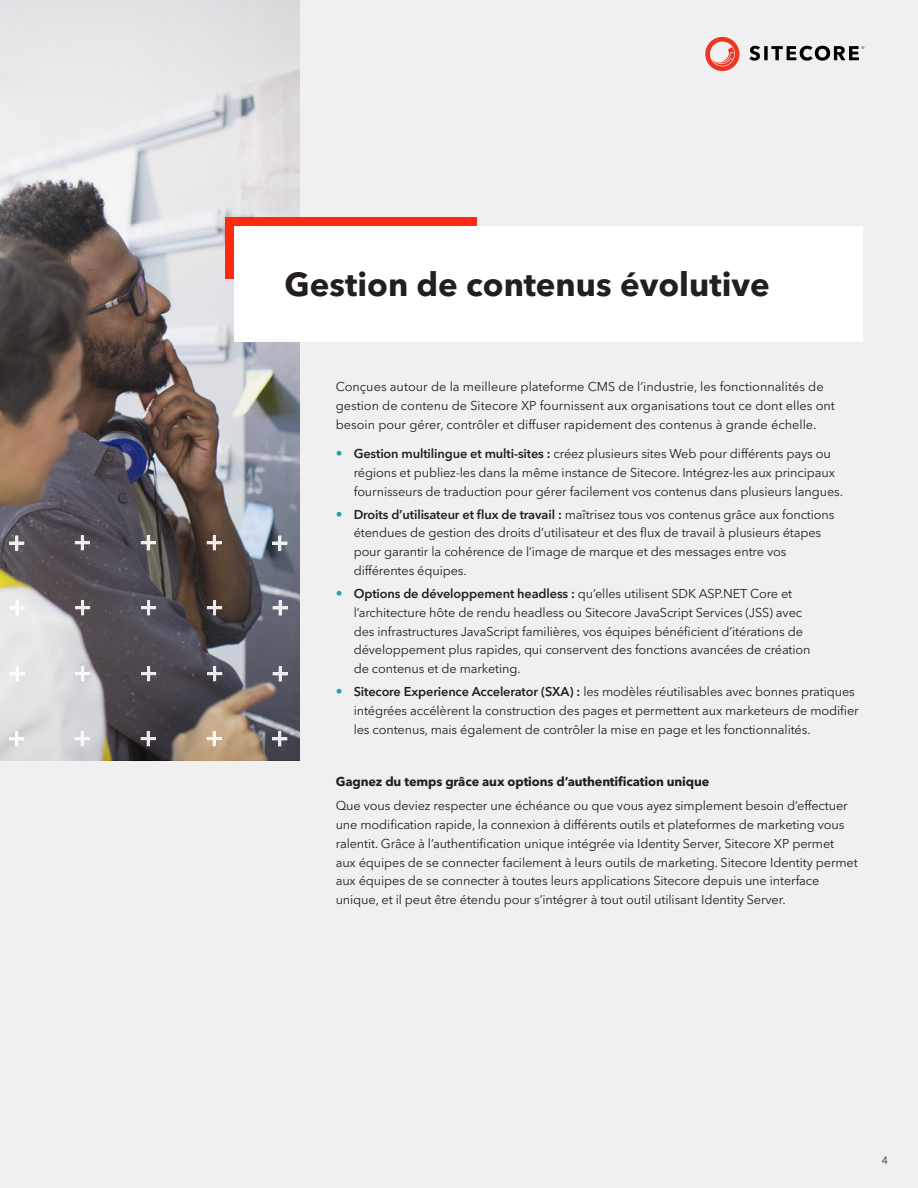
<style>
.page{position:relative;width:918px;height:1188px;background:#f0f0f0}
.page>*{position:absolute;margin:0;border:0;box-sizing:border-box;transform-origin:0 0}
.t1{font:700 33px "Avenir Next LT Pro";color:#231f20}
.Body_Text{font:12.75px/18.8px "Avenir Next LT Pro";letter-spacing:-.01em;color:#231f20}
.t2{font:700 12.75px "Avenir Next LT Pro";letter-spacing:-.01em;color:#231f20}
.t3{font:10.5px "Avenir Next LT Pro";color:#333}
.s1{font-weight:600;font-size:13.5px;color:#1ca6a3}
.s2{font-weight:600}
</style>
<div class="page">
<svg style="left:705px;top:37px;width:34px;height:34px"></svg>
<svg style="left:749px;top:46px;width:115px;height:15px"></svg>
<img style="left:0;top:0;width:299px;height:761px">
<div style="left:225px;top:217px;width:251px;height:62px;background:#fe2911"></div>
<div style="left:234px;top:226px;width:628px;height:116px;background:#fff"></div>
<hr style="left:81px;top:535px;width:3px;height:15px;background:#fff">
<svg style="left:75px;top:536px;width:14px;height:14px"></svg>
<hr style="left:75px;top:541px;width:15px;height:3px;background:#fff">
<hr style="left:147px;top:535px;width:3px;height:15px;background:#fff">
<svg style="left:141px;top:536px;width:14px;height:14px"></svg>
<hr style="left:141px;top:541px;width:15px;height:3px;background:#fff">
<hr style="left:213px;top:535px;width:3px;height:15px;background:#fff">
<svg style="left:207px;top:536px;width:14px;height:14px"></svg>
<hr style="left:207px;top:541px;width:15px;height:3px;background:#fff">
<hr style="left:278px;top:535px;width:3px;height:16px;background:#fff">
<svg style="left:273px;top:536px;width:14px;height:14px"></svg>
<hr style="left:272px;top:542px;width:15px;height:3px;background:#fff">
<hr style="left:15px;top:535px;width:3px;height:16px;background:#fff">
<svg style="left:10px;top:536px;width:14px;height:14px"></svg>
<hr style="left:9px;top:542px;width:15px;height:3px;background:#fff">
<hr style="left:81px;top:600px;width:3px;height:15px;background:#fff">
<svg style="left:75px;top:601px;width:15px;height:13px"></svg>
<hr style="left:75px;top:606px;width:15px;height:3px;background:#fff">
<hr style="left:147px;top:600px;width:3px;height:15px;background:#fff">
<svg style="left:141px;top:601px;width:15px;height:13px"></svg>
<hr style="left:141px;top:606px;width:15px;height:3px;background:#fff">
<hr style="left:213px;top:600px;width:3px;height:15px;background:#fff">
<svg style="left:207px;top:601px;width:15px;height:13px"></svg>
<hr style="left:207px;top:606px;width:15px;height:3px;background:#fff">
<hr style="left:279px;top:600px;width:3px;height:16px;background:#fff">
<svg style="left:273px;top:601px;width:14px;height:14px"></svg>
<svg style="left:273px;top:606px;width:15px;height:4px"></svg>
<hr style="left:16px;top:600px;width:3px;height:16px;background:#fff">
<svg style="left:10px;top:601px;width:14px;height:14px"></svg>
<hr style="left:9px;top:606px;width:16px;height:4px;background:#fff">
<hr style="left:81px;top:666px;width:3px;height:15px;background:#fff">
<svg style="left:76px;top:667px;width:14px;height:14px"></svg>
<hr style="left:75px;top:672px;width:15px;height:3px;background:#fff">
<hr style="left:147px;top:666px;width:3px;height:15px;background:#fff">
<svg style="left:142px;top:667px;width:14px;height:14px"></svg>
<hr style="left:141px;top:672px;width:15px;height:3px;background:#fff">
<hr style="left:213px;top:666px;width:3px;height:15px;background:#fff">
<svg style="left:208px;top:667px;width:14px;height:14px"></svg>
<hr style="left:207px;top:672px;width:15px;height:3px;background:#fff">
<hr style="left:279px;top:666px;width:3px;height:15px;background:#fff">
<svg style="left:273px;top:667px;width:14px;height:14px"></svg>
<hr style="left:273px;top:672px;width:15px;height:3px;background:#fff">
<hr style="left:16px;top:666px;width:3px;height:15px;background:#fff">
<svg style="left:10px;top:667px;width:14px;height:14px"></svg>
<hr style="left:10px;top:672px;width:15px;height:3px;background:#fff">
<hr style="left:81px;top:731px;width:3px;height:15px;background:#fff">
<svg style="left:75px;top:732px;width:14px;height:14px"></svg>
<hr style="left:75px;top:737px;width:15px;height:3px;background:#fff">
<hr style="left:147px;top:731px;width:3px;height:15px;background:#fff">
<svg style="left:141px;top:732px;width:14px;height:14px"></svg>
<hr style="left:141px;top:737px;width:15px;height:3px;background:#fff">
<hr style="left:213px;top:731px;width:3px;height:15px;background:#fff">
<svg style="left:207px;top:732px;width:14px;height:14px"></svg>
<hr style="left:207px;top:737px;width:15px;height:3px;background:#fff">
<hr style="left:278px;top:731px;width:3px;height:15px;background:#fff">
<svg style="left:273px;top:732px;width:14px;height:14px"></svg>
<hr style="left:272px;top:737px;width:15px;height:3px;background:#fff">
<hr style="left:15px;top:731px;width:3px;height:15px;background:#fff">
<svg style="left:10px;top:732px;width:14px;height:14px"></svg>
<hr style="left:9px;top:737px;width:15px;height:3px;background:#fff">
<p class="t1" style="left:285px;top:265px;width:487px">Gestion de contenus évolutive</p>
<p class="Body_Text" style="left:336px;top:377px;width:501px">Conçues autour de la meilleure plateforme CMS de l’industrie, les fonctionnalités de gestion de contenu de Sitecore XP fournissent aux organisations tout ce dont elles ont besoin pour gérer, contrôler et diffuser rapidement des contenus à grande échelle.</p>
<p class="Body_Text" style="left:354px;top:444px;width:491px;text-indent:-18px"><span class="s1">•</span> <span class="s2">Gestion multilingue et multi-sites :</span> créez plusieurs sites Web pour différents pays ou régions et publiez-les dans la même instance de Sitecore. Intégrez-les aux principaux fournisseurs de traduction pour gérer facilement vos contenus dans plusieurs langues.</p>
<p class="Body_Text" style="left:354px;top:505px;width:482px;text-indent:-18px"><span class="s1">•</span> <span class="s2">Droits d’utilisateur et flux de travail :</span> maîtrisez tous vos contenus grâce aux fonctions étendues de gestion des droits d’utilisateur et des flux de travail à plusieurs étapes pour garantir la cohérence de l’image de marque et des messages entre vos différentes équipes.</p>
<p class="Body_Text" style="left:354px;top:584px;width:458px;text-indent:-18px"><span class="s1">•</span> <span class="s2">Options de développement headless :</span> qu’elles utilisent SDK ASP.NET Core et l’architecture hôte de rendu headless ou Sitecore JavaScript Services (JSS) avec des infrastructures JavaScript familières, vos équipes bénéficient d’itérations de développement plus rapides, qui conservent des fonctions avancées de création de contenus et de marketing.</p>
<p class="Body_Text" style="left:354px;top:682px;width:507px;text-indent:-18px"><span class="s1">•</span> <span class="s2">Sitecore Experience Accelerator (SXA) :</span> les modèles réutilisables avec bonnes pratiques intégrées accélèrent la construction des pages et permettent aux marketeurs de modifier les contenus, mais également de contrôler la mise en page et les fonctionnalités.</p>
<p class="t2" style="left:336px;top:774px;width:375px">Gagnez du temps grâce aux options d’authentification unique</p>
<p class="Body_Text" style="left:336px;top:797px;width:524px">Que vous deviez respecter une échéance ou que vous ayez simplement besoin d’effectuer une modification rapide, la connexion à différents outils et plateformes de marketing vous ralentit. Grâce à l’authentification unique intégrée via Identity Server, Sitecore XP permet<br>aux équipes de se connecter facilement à leurs outils de marketing. Sitecore Identity permet aux équipes de se connecter à toutes leurs applications Sitecore depuis une interface unique, et il peut être étendu pour s’intégrer à tout outil utilisant Identity Server.</p>
<p class="t3" style="left:882px;top:1154px;width:8px">4</p>
</div>
